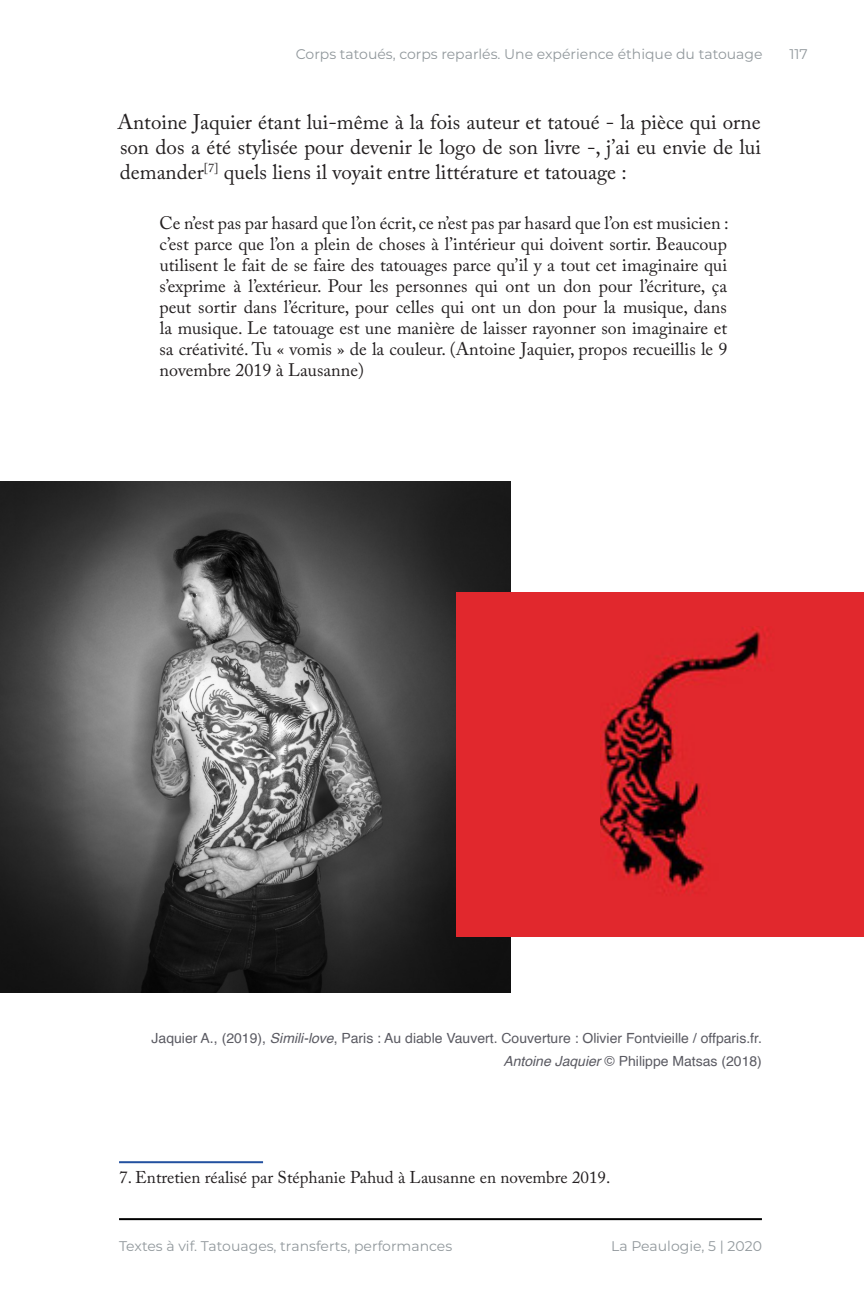
<style>
.page{position:relative;width:864px;height:1296px;background:#fff}
.page>*{position:absolute;margin:0;border:0;box-sizing:border-box;transform-origin:0 0}
.t1{font:21px/25.2px "Adobe Caslon Pro";color:#231f20;text-align:justify}
._1904_Citation{font:18px/21px "Adobe Caslon Pro";color:#231f20;text-align:justify}
._1904_NdB{font:17px "Adobe Caslon Pro";color:#231f20}
.Adresse_auteur{font:14px "Helvetica";color:#5a5a62}
.t2{font:14px "Montserrat";color:#91989c}
.s1{font-style:italic}
</style>
<div class="page">
<hr style="left:119px;top:1218px;width:643px;height:2px;background:#000">
<hr style="left:119px;top:1161px;width:144px;height:2px;background:#2351a0">
<img style="left:0;top:482px;width:511px;height:510px">
<div style="left:456px;top:593px;width:408px;height:344px;background:#e1282d"></div>
<img style="left:601px;top:627px;width:165px;height:266px">
<p class="t2" style="left:296px;top:44px;width:468px">Corps tatoués, corps reparlés. Une expérience éthique du tatouage</p>
<p class="t1" style="left:118px;top:109px;width:645px">Antoine Jaquier étant lui-même à la fois auteur et tatoué ‑ la pièce qui orne son dos a été stylisée pour devenir le logo de son livre -, j’ai eu envie de lui demander<sup>[7]</sup> quels liens il voyait entre littérature et tatouage :</p>
<p class="_1904_Citation" style="left:159px;top:213px;width:571px">Ce n’est pas par hasard que l’on écrit, ce n’est pas par hasard que l’on est musicien : c’est parce que l’on a plein de choses à l’intérieur qui doivent sortir. Beaucoup utilisent le fait de se faire des tatouages parce qu’il y a tout cet imaginaire qui s’exprime à l’extérieur. Pour les personnes qui ont un don pour l’écriture, ça peut sortir dans l’écriture, pour celles qui ont un don pour la musique, dans la musique. Le tatouage est une manière de laisser rayonner son imaginaire et sa créativité. Tu « vomis » de la couleur. (Antoine Jaquier, propos recueillis le 9 novembre 2019 à Lausanne)</p>
<p class="t2" style="left:790px;top:44px;width:20px">117</p>
<p class="Adresse_auteur" style="left:152px;top:1027px;width:612px">Jaquier A., (2019), <span class="s1">Simili-love</span>, Paris : Au diable Vauvert. Couverture : Olivier Fontvieille / offparis.fr.</p>
<p class="Adresse_auteur" style="left:503px;top:1051px;width:260px"><span class="s1">Antoine Jaquier</span> © Philippe Matsas (2018)</p>
<p class="_1904_NdB" style="left:119px;top:1167px;width:493px">7. Entretien réalisé par Stéphanie Pahud à Lausanne en novembre 2019.</p>
<p class="t2" style="left:119px;top:1237px;width:335px">Textes à vif. Tatouages, transferts, performances</p>
<p class="t2" style="left:611px;top:1237px;width:152px">La Peaulogie, 5 | 2020</p>
</div>
